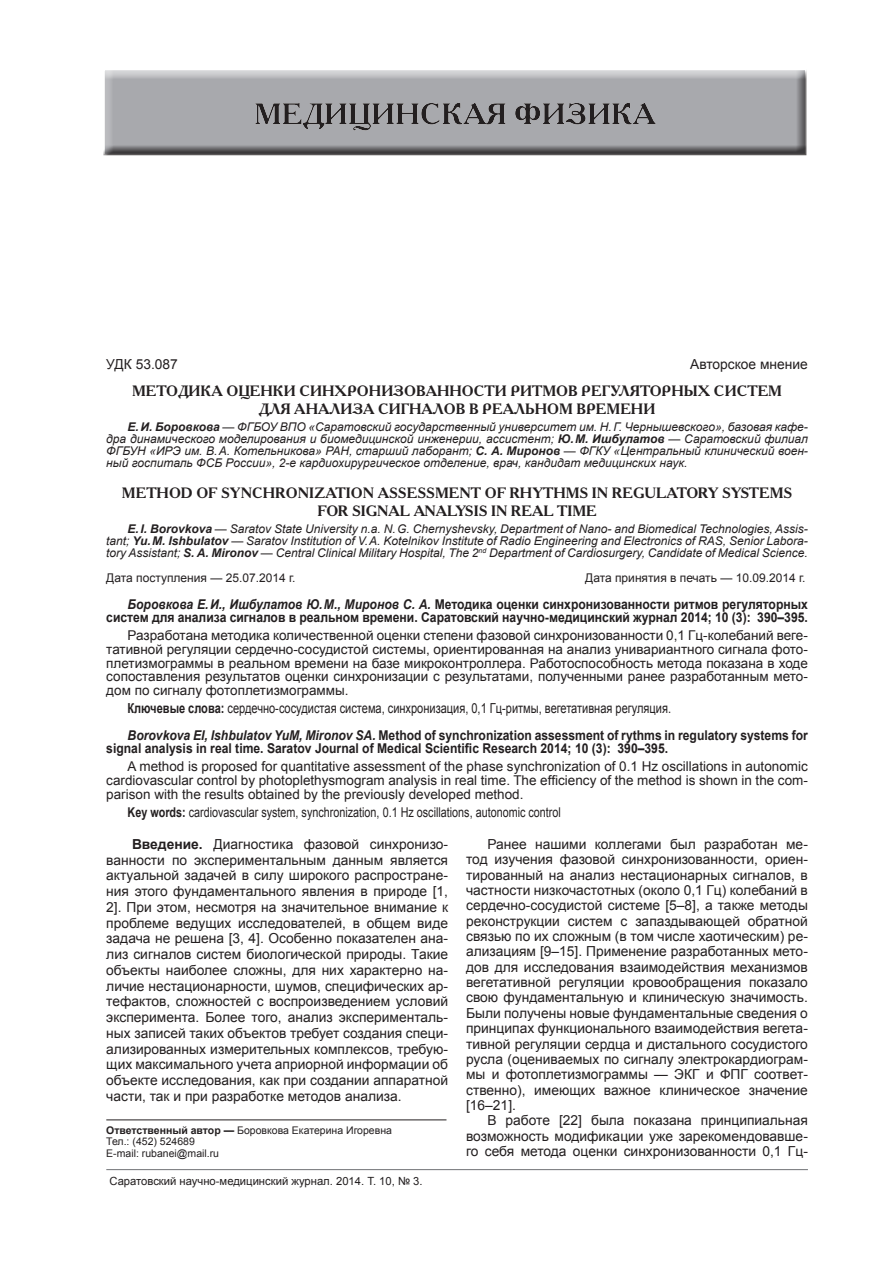
<style>
.page{position:relative;width:893px;height:1263px;background:#fff}
.page>*{position:absolute;margin:0;border:0;box-sizing:border-box;transform-origin:0 0}
.Заголовок_1{font:700 15px/18.1px "Academy C";color:#231f20;text-align:center}
.Заголовок_1_англ{font:700 15px/18.1px "Academy C";color:#231f20;text-align:center}
.Основной_текст{font:13.8px/15.3px "Arial";color:#231f20;text-align:justify}
.Ключевые_слова{font:13.8px "Arial";color:#231f20;scale:.8 1}
.УДК{font:13.8px "Arial";color:#231f20}
.Аннотация{font:13.5px/13.6px "Arial";color:#231f20;text-align:justify}
.Аннотация_англ{font:13.5px/13.6px "Arial";color:#231f20;text-align:justify}
.Ссылка{font:700 13.5px/13.6px "Arial";color:#231f20;text-align:right;scale:.9 1}
.Ссылка_англ{font:700 13.5px/13.6px "Arial";color:#231f20;scale:.9 1}
.Ключевые_слова_англ{font:13.5px "Arial";color:#231f20;scale:.8 1}
.Автор{font:italic 12px/12.1px "Arial";color:#231f20;text-align:justify}
.Автор_англ{font:italic 12px/12.1px "Arial";color:#231f20;text-align:justify}
.Дата{font:12px "Arial";color:#231f20}
.t1{font:11.25px "Arial";color:#231f20}
.ОтвРедактор{font:10.5px/11.6px "Arial";color:#231f20}
.s1{font-weight:700}
.s2{font-style:italic}
</style>
<div class="page">
<hr style="left:106px;top:1169px;width:702px;height:1px;background:#808285">
<div style="left:103px;top:69px;width:705px;height:86px;background:#231f20;opacity:.75"></div>
<hr style="left:106px;top:1120px;width:340px;height:1px;background:#231f20">
<p class="УДК" style="left:106px;top:356px;width:73px">УДК 53.087</p>
<p class="УДК" style="left:690px;top:356px;width:119px">Авторское мнение</p>
<p class="Заголовок_1" style="left:132px;top:381px;width:651px">МЕТОДИКА ОЦЕНКИ СИНХРОНИЗОВАННОСТИ РИТМОВ РЕГУЛЯТОРНЫХ СИСТЕМ<br>ДЛЯ АНАЛИЗА СИГНАЛОВ В РЕАЛЬНОМ ВРЕМЕНИ</p>
<p class="Автор" style="left:106px;top:421px;width:703px;text-indent:21px"><span class="s1">Е.И. Боровкова</span> — ФГБОУ ВПО «Саратовский государственный университет им. Н.Г. Чернышевского», базовая кафе&shy;дра динамического моделирования и биомедицинской инженерии, ассистент; <span class="s1">Ю.М. Ишбулатов</span> — Саратовский филиал ФГБУН «ИРЭ им. В.А. Котельникова» РАН, старший лаборант; <span class="s1">С. А. Миронов</span> — ФГКУ «Центральный клинический воен&shy;ный госпиталь ФСБ России», 2‑e кардиохирургическое отделение, врач, кандидат медицинских наук.</p>
<p class="Заголовок_1_англ" style="left:122px;top:483px;width:672px">METHOD OF SYNCHRONIZATION ASSESSMENT OF RHYTHMS IN REGULATORY SYSTEMS<br>FOR SIGNAL ANALYSIS IN REAL TIME</p>
<p class="Автор_англ" style="left:106px;top:523px;width:703px;text-indent:21px"><span class="s1">E.I. Borovkova</span> — Saratov State University n.a. N.G. Chernyshevsky, Department of Nano- and Biomedical Technologies, Assis&shy;tant; <span class="s1">Yu.M. Ishbulatov</span> — Saratov Institution of V.A. Kotelnikov Institute of Radio Engineering and Electronics of RAS, Senior Labora&shy;tory Assistant; <span class="s1">S. A. Mironov</span> — Central Clinical Military Hospital, The 2<sup>nd</sup> Department of Cardiosurgery, Candidate of Medical Science.</p>
<p class="Дата" style="left:106px;top:570px;width:191px">Дата поступления — 25.07.2014 г.</p>
<p class="Дата" style="left:585px;top:570px;width:222px">Дата принятия в печать — 10.09.2014 г.</p>
<p class="Ссылка" style="left:106px;top:597px;width:781px"><span class="s2">Боровкова Е.И., Ишбулатов Ю.М., Миронов С. А.</span> Методика оценки синхронизованности ритмов регуляторных систем для анализа сигналов в реальном времени. Саратовский научно-медицинский журнал 2014; 10 (3): 390–395.</p>
<p class="Аннотация" style="left:106px;top:629px;width:703px;text-indent:21px">Разработана методика количественной оценки степени фазовой синхронизованности 0,1 Гц-колебаний веге&shy;тативной регуляции сердечно-сосудистой системы, ориентированная на анализ унивариантного сигнала фото&shy;плетизмограммы в реальном времени на базе микроконтроллера. Работоспособность метода показана в ходе сопоставления результатов оценки синхронизации с результатами, полученными ранее разработанным мето&shy;дом по сигналу фотоплетизмограммы.</p>
<p class="Ключевые_слова" style="left:128px;top:699px;width:681px"><span class="s1">Ключевые слова:</span> сердечно-сосудистая система, синхронизация, 0,1 Гц-ритмы, вегетативная регуляция.</p>
<p class="Ссылка_англ" style="left:106px;top:728px;width:781px;text-indent:21px"><span class="s2">Borovkova EI, Ishbulatov YuM, Mironov SA.</span> Method of synchronization assessment of rythms in regulatory systems for signal analysis in real time. Saratov Journal of Medical Scientific Research 2014; 10 (3): 390–395.</p>
<p class="Аннотация_англ" style="left:106px;top:760px;width:703px;text-indent:21px">A method is proposed for quantitative assessment of the phase synchronization of 0.1 Hz oscillations in autonomic cardiovascular control by photoplethysmogram analysis in real time. The efficiency of the method is shown in the com&shy;parison with the results obtained by the previously developed method.</p>
<p class="Ключевые_слова_англ" style="left:128px;top:803px;width:543px"><span class="s1">Key words:</span> cardiovascular system, synchronization, 0.1 Hz oscillations, autonomic control</p>
<p class="Основной_текст" style="left:106px;top:836px;width:343px;line-height:15.8px;text-indent:21px"><sup>1</sup><span class="s1">Введение.</span> Диагностика фазовой синхронизо&shy;ванности по экспериментальным данным является актуальной задачей в силу широкого распростране&shy;ния этого фундаментального явления в природе [1, 2]. При этом, несмотря на значительное внимание к проблеме ведущих исследователей, в общем виде задача не решена [3, 4]. Особенно показателен ана&shy;лиз сигналов систем биологической природы. Такие объекты наиболее сложны, для них характерно на&shy;личие нестационарности, шумов, специфических ар&shy;тефактов, сложностей с воспроизведением условий эксперимента. Более того, анализ эксперименталь&shy;ных записей таких объектов требует создания специ&shy;ализированных измерительных комплексов, требую&shy;щих максимального учета априорной информации об объекте исследования, как при создании аппаратной части, так и при разработке методов анализа.</p>
<p class="ОтвРедактор" style="left:106px;top:1124px;width:287px"><span class="s1">Ответственный автор —</span> Боровкова Екатерина Игоревна<br>Тел.: (452) 524689<br>E-mail: rubanei@mail.ru</p>
<p class="Основной_текст" style="left:466px;top:836px;width:343px;text-indent:21px">Ранее нашими коллегами был разработан ме&shy;тод изучения фазовой синхронизованности, ориен&shy;тированный на анализ нестационарных сигналов, в частности низкочастотных (около 0,1 Гц) колебаний в сердечно-сосудистой системе [5–8], а также методы реконструкции систем с запаздывающей обратной связью по их сложным (в том числе хаотическим) ре&shy;ализациям [9–15]. Применение разработанных мето&shy;дов для исследования взаимодействия механизмов вегетативной регуляции кровообращения показало свою фундаментальную и клиническую значимость.<br>Были получены новые фундаментальные сведения о принципах функционального взаимодействия вегета&shy;тивной регуляции сердца и дистального сосудистого русла (оцениваемых по сигналу электрокардиограм&shy;мы и фотоплетизмограммы — ЭКГ и ФПГ соответ&shy;ственно), имеющих важное клиническое значение [16–21].</p>
<p class="Основной_текст" style="left:466px;top:1113px;width:343px;text-indent:21px">В работе [22] была показана принципиальная возможность модификации уже зарекомендовавше&shy;го себя метода оценки синхронизованности 0,1 Гц-</p>
<p class="t1" style="left:109px;top:1174px;width:315px">Саратовский научно-медицинский журнал. 2014. Т. 10, № 3.</p>
</div>
